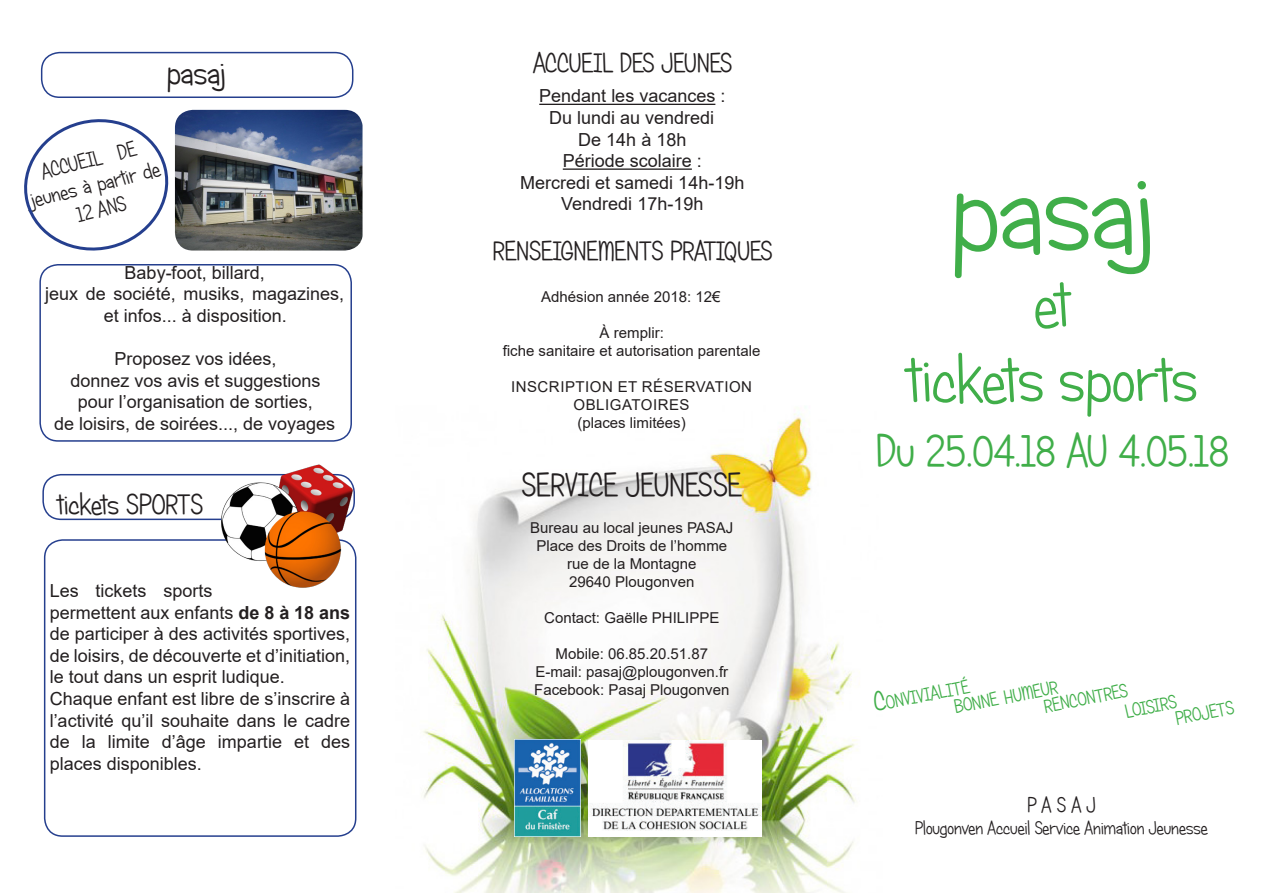
<style>
.page{position:relative;width:1263px;height:893px;background:#fff}
.page>*{position:absolute;margin:0;border:0;box-sizing:border-box;transform-origin:0 0}
.t1{font:114px "Candy Round BTN";color:#40ae49}
.t2{font:63px "Candy Round BTN";color:#40ae49}
.t3{font:45px "Candy Round BTN";color:#40ae49}
.t4{font:33px "Candy Round BTN";color:#231f20}
.t5{font:28.5px "Candy Round BTN";color:#231f20}
.t6{font:27px "Candy Round BTN";color:#231f20}
.t7{font:21px/25.2px "Candy Round BTN";color:#231f20;text-align:center}
.t8{font:18.9px "Candy Round BTN";color:#40ae49}
.t9{font:18px/21.6px "Arial";color:#231f20;text-align:center}
.t10{font:18px "Candy Round BTN";color:#231f20}
.t11{font:15px "Arial";color:#231f20}
.t12{font:15px "Arial";letter-spacing:.035em;color:#231f20}
.s1{font-weight:700}
.s2{font-size:27px}
</style>
<div class="page">
<img style="left:422px;top:413px;width:436px;height:480px">
<div style="left:39px;top:264px;width:313px;height:178px;border:2px solid #253f8e;border-radius:18px"></div>
<div style="left:41px;top:52px;width:312px;height:46px;border:2px solid #253f8e;border-radius:18px"></div>
<svg style="left:24px;top:119px;width:145px;height:132px"></svg>
<hr style="left:539px;top:104px;width:176px;height:1px;background:#231f20">
<hr style="left:563px;top:168px;width:129px;height:2px;background:#231f20">
<img style="left:175px;top:110px;width:187px;height:141px">
<img style="left:515px;top:740px;width:66px;height:96px">
<img style="left:588px;top:741px;width:174px;height:96px">
<div style="left:42px;top:474px;width:313px;height:46px;border:2px solid #253f8e;border-radius:18px"></div>
<div style="left:44px;top:539px;width:312px;height:298px;border:2px solid #253f8e;border-radius:18px"></div>
<img style="left:213px;top:464px;width:144px;height:130px">
<p class="t4" style="left:167px;top:53px;width:60px">pasaj</p>
<p class="t7" style="left:22px;top:163px;width:133px;rotate:-14deg">ACCUEIL DE jeunes à partir de<br>12 ANS</p>
<p class="t9" style="left:125px;top:261px;width:142px">Baby-foot, billard,</p>
<p class="t9" style="left:45px;top:283px;width:300px">jeux de société, musiks, magazines, et infos... à disposition.</p>
<p class="t9" style="left:114px;top:348px;width:164px">Proposez vos idées,</p>
<p class="t9" style="left:70px;top:369px;width:252px">donnez vos avis et suggestions</p>
<p class="t9" style="left:78px;top:391px;width:237px">pour l’organisation de sorties,</p>
<p class="t9" style="left:54px;top:413px;width:283px">de loisirs, de soirées..., de voyages</p>
<p class="t5" style="left:57px;top:488px;width:148px">tickets SPORTS</p>
<p class="t9" style="left:50px;top:580px;width:302px;text-align:left">Les tickets sports<br>permettent aux enfants <span class="s1">de 8 à 18 ans </span>de participer à des activités sportives, de loisirs, de découverte et d’initiation, le tout dans un esprit ludique.</p>
<p class="t9" style="left:50px;top:688px;width:302px;text-align:justify">Chaque enfant est libre de s’inscrire à l’activité qu’il souhaite dans le cadre de la limite d’âge impartie et des places disponibles.</p>
<p class="t6" style="left:533px;top:47px;width:201px">ACCUEIL DES JEUNES</p>
<p class="t9" style="left:539px;top:85px;width:188px">Pendant les vacances :</p>
<p class="t9" style="left:549px;top:107px;width:167px">Du lundi au vendredi</p>
<p class="t9" style="left:578px;top:128px;width:110px">De 14h à 18h</p>
<p class="t9" style="left:563px;top:150px;width:141px">Période scolaire :</p>
<p class="t9" style="left:520px;top:172px;width:226px">Mercredi et samedi 14h-19h</p>
<p class="t9" style="left:561px;top:193px;width:144px">Vendredi 17h-19h</p>
<p class="t6" style="left:493px;top:235px;width:282px">RENSEIGNEMENTS PRATIQUES</p>
<p class="t11" style="left:541px;top:287px;width:181px">Adhésion année 2018: 12€</p>
<p class="t11" style="left:599px;top:323px;width:66px">À remplir:</p>
<p class="t11" style="left:503px;top:341px;width:259px">fiche sanitaire et autorisation parentale</p>
<p class="t12" style="left:511px;top:377px;width:243px">INSCRIPTION ET RÉSERVATION</p>
<p class="t12" style="left:573px;top:395px;width:118px">OBLIGATOIRES</p>
<p class="t11" style="left:577px;top:413px;width:110px">(places limitées)</p>
<p class="t4" style="left:522px;top:466px;width:222px">SERVICE JEUNESSE</p>
<p class="t11" style="left:530px;top:517px;width:205px">Bureau au local jeunes PASAJ</p>
<p class="t11" style="left:536px;top:535px;width:192px">Place des Droits de l’homme</p>
<p class="t11" style="left:567px;top:553px;width:131px">rue de la Montagne</p>
<p class="t11" style="left:569px;top:571px;width:127px">29640 Plougonven</p>
<p class="t11" style="left:544px;top:607px;width:177px">Contact: Gaëlle PHILIPPE</p>
<p class="t11" style="left:555px;top:643px;width:154px">Mobile: 06.85.20.51.87</p>
<p class="t11" style="left:535px;top:661px;width:194px">E-mail: pasaj@plougonven.fr</p>
<p class="t11" style="left:534px;top:679px;width:197px">Facebook: Pasaj Plougonven</p>
<p class="t1" style="left:951px;top:144px;width:205px">pasaj</p>
<p class="t2" style="left:1034px;top:267px;width:38px">et</p>
<p class="t2" style="left:907px;top:343px;width:292px">tickets sports</p>
<p class="t3" style="left:876px;top:424px;width:355px">Du 25.04.18 AU 4.05.18</p>
<p class="t8" style="left:872px;top:694px;width:98px;rotate:-11deg"><span class="s2">C</span>onvivialité</p>
<p class="t8" style="left:1042px;top:695px;width:86px;rotate:-11deg">rencontres</p>
<p class="t8" style="left:952px;top:696px;width:107px;rotate:-11deg">bonne humeur</p>
<p class="t8" style="left:1123px;top:700px;width:54px;rotate:-11deg">loisirs</p>
<p class="t8" style="left:1174px;top:707px;width:61px;rotate:-11deg">projets</p>
<p class="t7" style="left:1027px;top:792px;width:70px">P A S A J</p>
<p class="t10" style="left:915px;top:817px;width:294px">Plougonven Accueil Service Animation Jeunesse</p>
</div>
